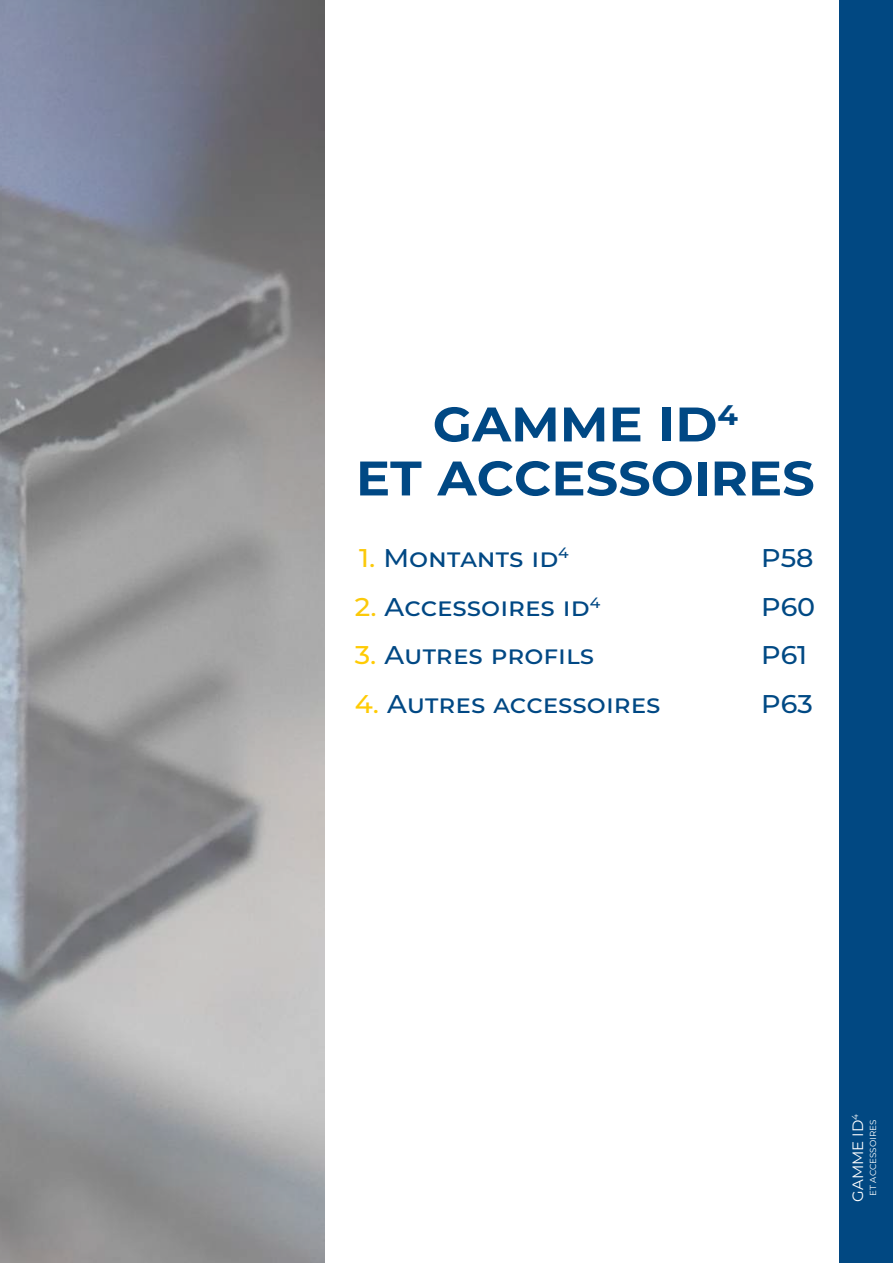
<style>
.page{position:relative;width:893px;height:1263px;background:#fff}
.page>*{position:absolute;margin:0;border:0;box-sizing:border-box;transform-origin:0 0}
.t1{font:700 48.45px/54px "Montserrat";color:#004884;text-align:center;scale:1.05 1}
.t2{font:500 25.65px "Montserrat";color:#004884;scale:1.05 1}
.t3{font:500 25.65px/48.6px "Montserrat";color:#004984;text-align:justify;scale:1.05 1}
.t4{font:15px "Montserrat";color:#fff}
.t5{font:8.7px "Montserrat";color:#fff}
.s1{color:#fbc90a}
.s2{color:#ffcb04}
</style>
<div class="page">
<div style="left:839px;top:0;width:54px;height:1263px;background:#014882"></div>
<img style="left:0;top:0;width:324px;height:1263px">
<h1 class="t1" style="left:356px;top:398px;width:438px">GAMME ID<sup>4<br></sup>ET ACCESSOIRES</h1>
<p class="t2" style="left:359px;top:544px;width:201px"><span class="s1">1.</span> Montants id<sup>4</sup></p>
<p class="t2" style="left:355px;top:593px;width:235px"><span class="s1">2.</span> Accessoires id<sup>4</sup></p>
<p class="t2" style="left:355px;top:641px;width:229px"><span class="s2">3.</span> Autres profils</p>
<p class="t2" style="left:355px;top:691px;width:293px"><span class="s2">4.</span> Autres accessoires</p>
<p class="t3" style="left:761px;top:680px;width:51px">P63</p>
<p class="t3" style="left:761px;top:534px;width:53px">P58<br>P60<br>P61</p>
<p class="t4" style="left:849px;top:1201px;width:89px;rotate:-90deg">GAMME ID<sup>4</sup></p>
<p class="t5" style="left:868px;top:1196px;width:77px;rotate:-90deg">ET ACCESSOIRES</p>
</div>
